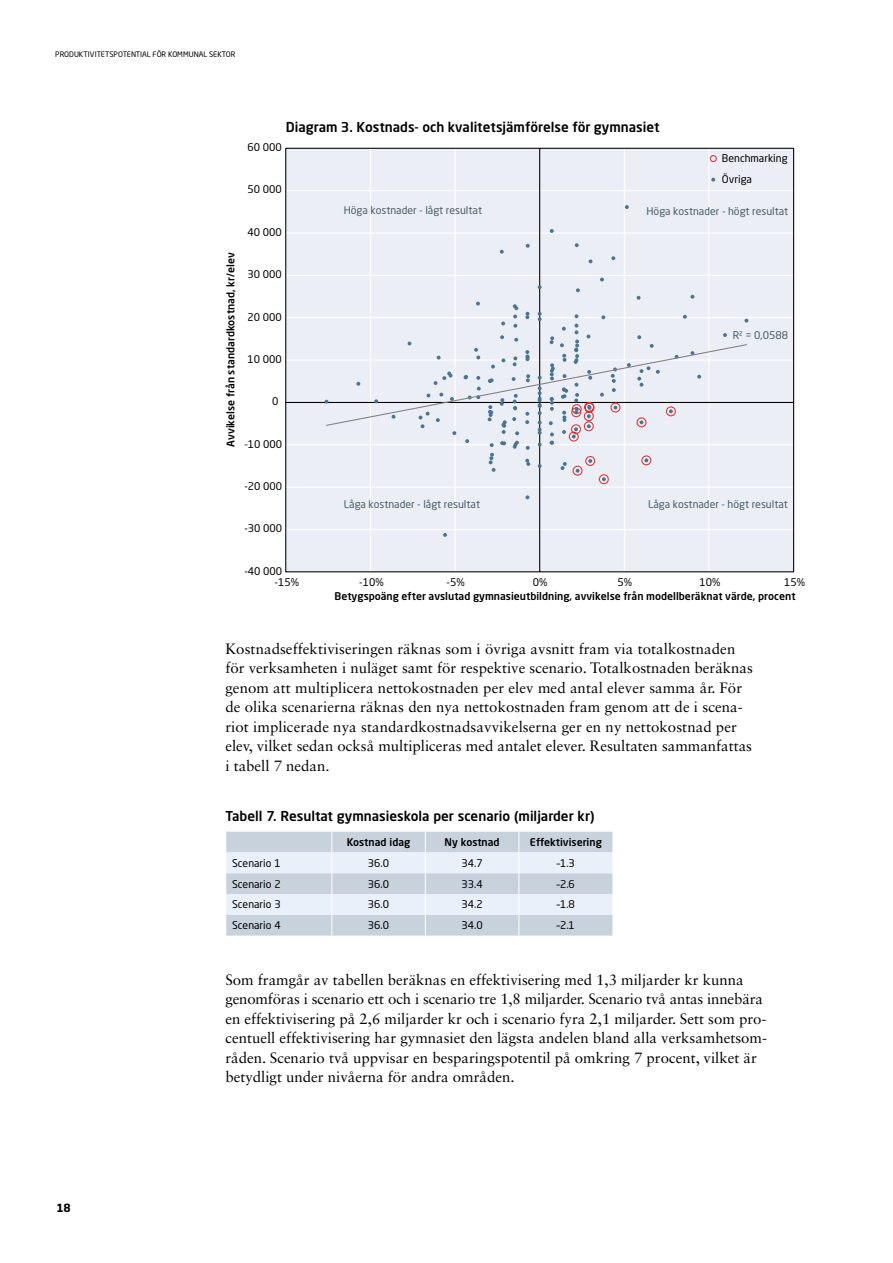
<style>
.page{position:relative;width:893px;height:1263px;background:#fff}
.page>*{position:absolute;margin:0;border:0;box-sizing:border-box;transform-origin:0 0}
.t1{font:15px/19.5px "Sabon LT Std";color:#000}
.t2{font:500 13.5px "Neo Sans Pro";color:#000}
.t3{font:700 11.25px "Neo Sans Pro";color:#000}
.t4{font:10.5px/21.1px "Neo Sans Pro";color:#000}
.t5{font:500 10.5px "Neo Sans Pro";color:#000}
.t6{font:10.5px "Neo Sans Pro";color:#4b5c67}
.t7{font:7.5px "Neo Sans Pro";color:#000}
</style>
<div class="page">
<div style="left:285px;top:147px;width:510px;height:426px;background:#ebeff5"></div>
<svg style="left:625px;top:205px;width:4px;height:4px"></svg>
<svg style="left:611px;top:256px;width:4px;height:4px"></svg>
<svg style="left:589px;top:259px;width:4px;height:4px"></svg>
<svg style="left:575px;top:243px;width:4px;height:4px"></svg>
<svg style="left:550px;top:229px;width:4px;height:4px"></svg>
<svg style="left:526px;top:244px;width:4px;height:4px"></svg>
<svg style="left:525px;top:495px;width:4px;height:4px"></svg>
<svg style="left:500px;top:250px;width:4px;height:4px"></svg>
<svg style="left:443px;top:533px;width:4px;height:4px"></svg>
<svg style="left:325px;top:278px;width:423px;height:207px"></svg>
<div style="left:710px;top:155px;width:7px;height:7px;border:1px solid #e73032;border-radius:50%"></div>
<svg style="left:711px;top:178px;width:4px;height:4px"></svg>
<svg style="left:226px;top:832px;width:386px;height:103px"></svg>
<p class="t7" style="left:55px;top:49px;width:182px">PRODUKTIVITETSPOTENTIAL FÖR KOMMUNAL SEKTOR</p>
<p class="t5" style="left:224px;top:447px;width:196px;rotate:-90deg">Avvikelse från standardkostnad, kr/elev</p>
<p class="t2" style="left:286px;top:118px;width:375px">Diagram 3. Kostnads- och kvalitetsjämförelse för gymnasiet</p>
<p class="t4" style="left:248px;top:137px;width:36px">60 000</p>
<p class="t4" style="left:248px;top:179px;width:36px">50 000</p>
<p class="t4" style="left:248px;top:221px;width:36px">40 000</p>
<p class="t4" style="left:248px;top:264px;width:36px">30 000</p>
<p class="t4" style="left:248px;top:306px;width:36px">20 000</p>
<p class="t4" style="left:248px;top:348px;width:36px">10 000</p>
<p class="t4" style="left:272px;top:391px;width:8px">0</p>
<p class="t4" style="left:244px;top:433px;width:39px">-10 000</p>
<p class="t4" style="left:722px;top:147px;width:67px">Benchmarking<br>Övriga</p>
<p class="t6" style="left:344px;top:204px;width:140px">Höga kostnader - lågt resultat</p>
<p class="t6" style="left:646px;top:205px;width:143px">Höga kostnader - högt resultat</p>
<p class="t6" style="left:733px;top:328px;width:57px">R2 = 0,0588</p>
<p class="t4" style="left:244px;top:475px;width:39px">-20 000</p>
<p class="t4" style="left:244px;top:518px;width:39px">-30 000</p>
<p class="t6" style="left:344px;top:497px;width:138px">Låga kostnader - lågt resultat</p>
<p class="t6" style="left:648px;top:497px;width:141px">Låga kostnader - högt resultat</p>
<p class="t4" style="left:244px;top:560px;width:39px">-40 000</p>
<p class="t4" style="left:275px;top:571px;width:26px">-15%</p>
<p class="t4" style="left:359px;top:571px;width:26px">-10%</p>
<p class="t4" style="left:447px;top:571px;width:20px">-5%</p>
<p class="t4" style="left:533px;top:571px;width:16px">0%</p>
<p class="t4" style="left:617px;top:571px;width:16px">5%</p>
<p class="t4" style="left:699px;top:571px;width:23px">10%</p>
<p class="t4" style="left:784px;top:571px;width:23px">15%</p>
<p class="t5" style="left:335px;top:590px;width:463px">Betygspoäng efter avslutad gymnasieutbildning, avvikelse från modellberäknat värde, procent</p>
<p class="t1" style="left:225px;top:639px;width:529px">Kostnadseffektiviseringen räknas som i övriga avsnitt fram via totalkostnaden för verksamheten i nuläget samt för respektive scenario. Totalkostnaden beräknas genom att multiplicera nettokostnaden per elev med antal elever samma år. För de olika scenarierna räknas den nya nettokostnaden fram genom att de i scena&shy;riot implicerade nya standardkostnadsavvikelserna ger en ny nettokostnad per elev, vilket sedan också multipliceras med antalet elever. Resultaten sammanfattas i tabell 7 nedan.</p>
<p class="t2" style="left:225px;top:807px;width:371px">Tabell 7. Resultat gymnasieskola per scenario (miljarder kr)</p>
<p class="t5" style="left:347px;top:835px;width:65px">Kostnad idag</p>
<p class="t5" style="left:445px;top:835px;width:57px">Ny kostnad</p>
<p class="t5" style="left:530px;top:835px;width:73px">Effektivisering</p>
<p class="t4" style="left:232px;top:852px;width:50px">Scenario 1</p>
<p class="t4" style="left:368px;top:852px;width:23px">36.0</p>
<p class="t4" style="left:461px;top:852px;width:23px">34.7</p>
<p class="t4" style="left:557px;top:852px;width:20px">–1.3</p>
<p class="t4" style="left:232px;top:873px;width:50px">Scenario 2</p>
<p class="t4" style="left:368px;top:873px;width:23px">36.0</p>
<p class="t4" style="left:461px;top:873px;width:23px">33.4</p>
<p class="t4" style="left:557px;top:873px;width:20px">–2.6</p>
<p class="t4" style="left:232px;top:894px;width:50px">Scenario 3</p>
<p class="t4" style="left:368px;top:894px;width:23px">36.0</p>
<p class="t4" style="left:461px;top:894px;width:23px">34.2</p>
<p class="t4" style="left:557px;top:894px;width:20px">–1.8</p>
<p class="t4" style="left:232px;top:915px;width:50px">Scenario 4</p>
<p class="t4" style="left:368px;top:915px;width:23px">36.0</p>
<p class="t4" style="left:461px;top:915px;width:23px">34.0</p>
<p class="t4" style="left:557px;top:915px;width:20px">–2.1</p>
<p class="t3" style="left:56px;top:1200px;width:16px">18</p>
<p class="t1" style="left:225px;top:970px;width:543px">Som framgår av tabellen beräknas en effektivisering med 1,3 miljarder kr kunna genomföras i scenario ett och i scenario tre 1,8 miljarder. Scenario två antas innebära en effektivisering på 2,6 miljarder kr och i scenario fyra 2,1 miljarder. Sett som pro&shy;centuell effektivisering har gymnasiet den lägsta andelen bland alla verksamhetsom&shy;råden. Scenario två uppvisar en besparingspotentil på omkring 7 procent, vilket är betydligt under nivåerna för andra områden.</p>
</div>
